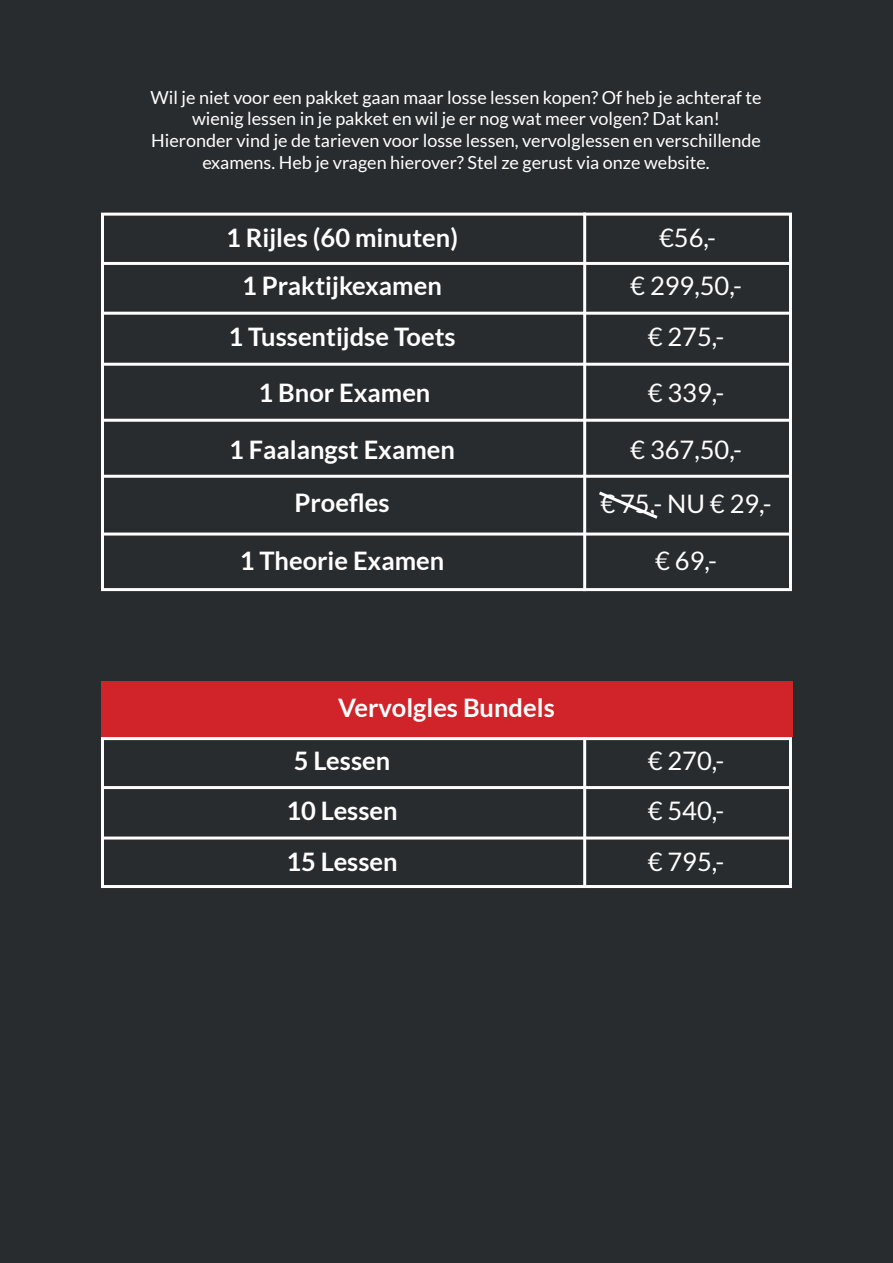
<style>
.page{position:relative;width:893px;height:1263px;background:#292c2f}
.page>*{position:absolute;margin:0;border:0;box-sizing:border-box;transform-origin:0 0}
.t1{font:700 25.5px "Lato";color:#fff}
.t2{font:25.5px "Lato";color:#fff}
.t3{font:18px/21.6px "Lato";color:#fff;text-align:center}
</style>
<div class="page">
<div style="left:101px;top:213px;width:691px;height:378px;border:3px solid #fff"></div>
<div style="left:101px;top:737px;width:691px;height:151px;border:3px solid #fff"></div>
<hr style="left:583px;top:213px;width:3px;height:378px;background:#fff">
<hr style="left:583px;top:737px;width:3px;height:151px;background:#fff">
<hr style="left:101px;top:312px;width:688px;height:3px;background:#fff">
<hr style="left:101px;top:363px;width:688px;height:3px;background:#fff">
<div style="left:101px;top:682px;width:691px;height:55px;background:#d1232a"></div>
<hr style="left:101px;top:419px;width:688px;height:3px;background:#fff">
<hr style="left:101px;top:475px;width:688px;height:3px;background:#fff">
<hr style="left:101px;top:532px;width:688px;height:3px;background:#fff">
<hr style="left:101px;top:262px;width:688px;height:3px;background:#fff">
<hr style="left:101px;top:836px;width:688px;height:3px;background:#fff">
<hr style="left:101px;top:786px;width:688px;height:3px;background:#fff">
<svg style="left:599px;top:491px;width:59px;height:28px"></svg>
<p class="t3" style="left:151px;top:86px;width:612px">Wil je niet voor een pakket gaan maar losse lessen kopen? Of heb je achteraf te wienig lessen in je pakket en wil je er nog wat meer volgen? Dat kan!</p>
<p class="t3" style="left:151px;top:130px;width:611px">Hieronder vind je de tarieven voor losse lessen, vervolglessen en verschillende examens. Heb je vragen hierover? Stel ze gerust via onze website.</p>
<p class="t1" style="left:226px;top:223px;width:233px">1 Rijles (60 minuten)</p>
<p class="t1" style="left:242px;top:272px;width:201px">1 Praktijkexamen</p>
<p class="t1" style="left:228px;top:323px;width:229px">1 Tussentijdse Toets</p>
<p class="t1" style="left:259px;top:379px;width:173px">1 Bnor Examen</p>
<p class="t1" style="left:229px;top:435px;width:227px">1 Faalangst Examen</p>
<p class="t2" style="left:659px;top:224px;width:58px">€56,-</p>
<p class="t2" style="left:630px;top:272px;width:113px">€ 299,50,-</p>
<p class="t2" style="left:648px;top:323px;width:78px">€ 275,-</p>
<p class="t2" style="left:648px;top:379px;width:78px">€ 339,-</p>
<p class="t2" style="left:630px;top:435px;width:113px">€ 367,50,-</p>
<p class="t1" style="left:295px;top:488px;width:96px">Proefles</p>
<p class="t2" style="left:600px;top:490px;width:173px">€ 75,- NU € 29,-</p>
<p class="t1" style="left:240px;top:546px;width:206px">1 Theorie Examen</p>
<p class="t2" style="left:655px;top:546px;width:63px">€ 69,-</p>
<p class="t1" style="left:338px;top:693px;width:218px">Vervolgles Bundels</p>
<p class="t1" style="left:294px;top:746px;width:98px">5 Lessen</p>
<p class="t1" style="left:286px;top:796px;width:113px">10 Lessen</p>
<p class="t1" style="left:286px;top:847px;width:113px">15 Lessen</p>
<p class="t2" style="left:648px;top:747px;width:78px">€ 270,-</p>
<p class="t2" style="left:648px;top:797px;width:78px">€ 540,-</p>
<p class="t2" style="left:648px;top:848px;width:78px">€ 795,-</p>
</div>
